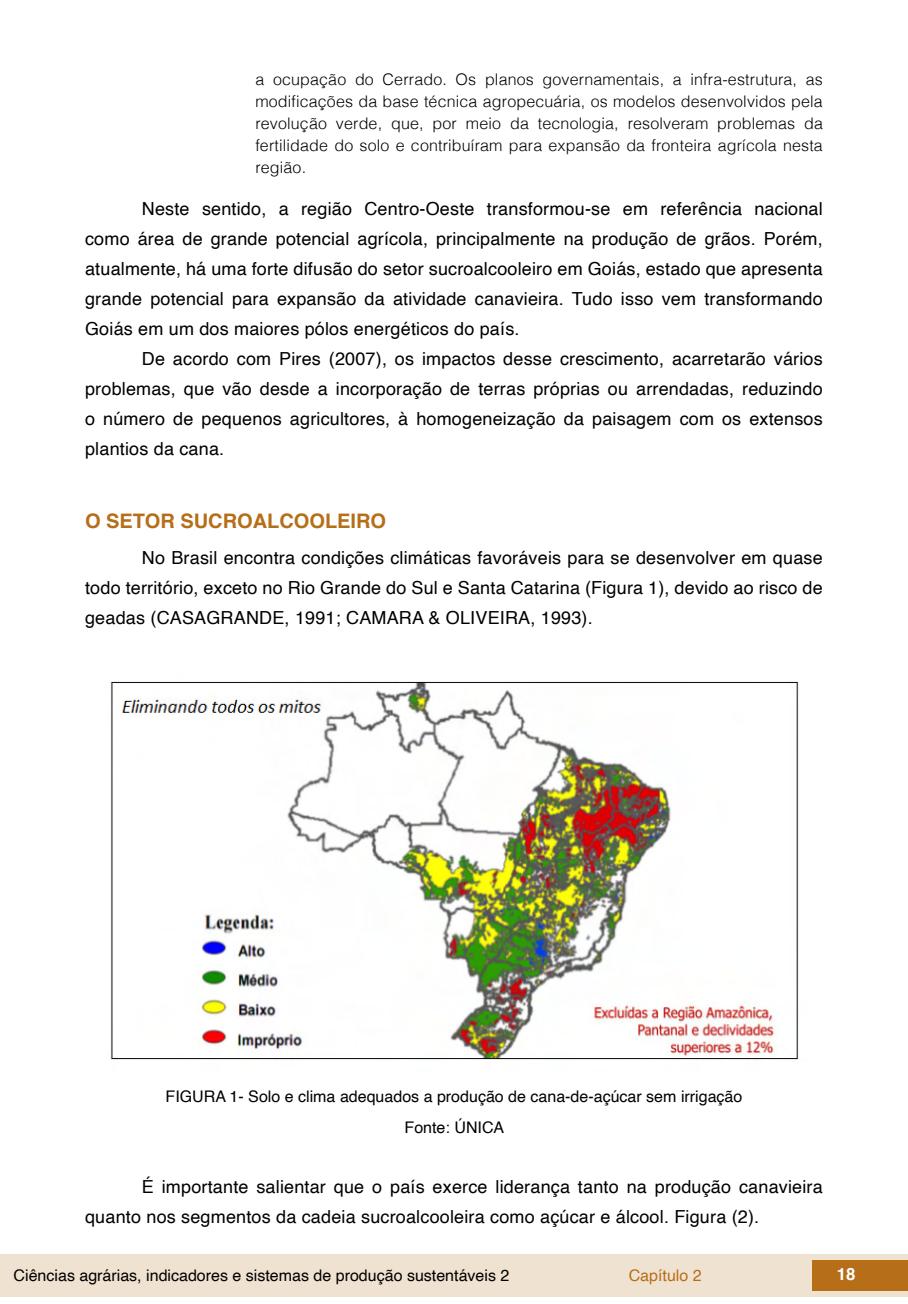
<style>
.page{position:relative;width:908px;height:1304px;background:#fff}
.page>*{position:absolute;margin:0;border:0;box-sizing:border-box;transform-origin:0 0}
.t1{font:700 20px "Helvetica";color:#b66e19}
.t2{font:18px/30px "Helvetica";letter-spacing:.01em;color:#000;text-align:justify}
.t3{font:700 16.8px "Helvetica";color:#fff}
.t4{font:300 16px/22px "Helvetica";letter-spacing:.01em;color:#000;text-align:justify}
.t5{font:16px/30.6px "Helvetica";color:#000;text-align:center}
.t6{font:16px "Helvetica";color:#b66e19}
</style>
<div class="page">
<div style="left:0;top:1254px;width:906px;height:43px;background:#f0e2d1"></div>
<div style="left:812px;top:1261px;width:95px;height:30px;background:#b66e19"></div>
<img style="left:110px;top:681px;width:689px;height:379px">
<p class="t4" style="left:255px;top:67px;width:568px">a ocupação do Cerrado. Os planos governamentais, a infra-estrutura, as modificações da base técnica agropecuária, os modelos desenvolvidos pela revolução verde, que, por meio da tecnologia, resolveram problemas da fertilidade do solo e contribuíram para expansão da fronteira agrícola nesta região.</p>
<p class="t2" style="left:85px;top:194px;width:738px;text-indent:57px">Neste sentido, a região Centro-Oeste transformou-se em referência nacional como área de grande potencial agrícola, principalmente na produção de grãos. Porém, atualmente, há uma forte difusão do setor sucroalcooleiro em Goiás, estado que apresenta grande potencial para expansão da atividade canavieira. Tudo isso vem transformando Goiás em um dos maiores pólos energéticos do país.</p>
<p class="t2" style="left:85px;top:344px;width:738px;text-indent:57px">De acordo com Pires (2007), os impactos desse crescimento, acarretarão vários problemas, que vão desde a incorporação de terras próprias ou arrendadas, reduzindo o número de pequenos agricultores, à homogeneização da paisagem com os extensos plantios da cana.</p>
<p class="t1" style="left:85px;top:505px;width:302px">O SETOR SUCROALCOOLEIRO</p>
<p class="t2" style="left:85px;top:543px;width:738px;text-indent:57px">No Brasil encontra condições climáticas favoráveis para se desenvolver em quase todo território, exceto no Rio Grande do Sul e Santa Catarina (Figura 1), devido ao risco de geadas (CASAGRANDE, 1991; CAMARA &amp; OLIVEIRA, 1993).</p>
<p class="t5" style="left:165px;top:1082px;width:578px">FIGURA 1- Solo e clima adequados a produção de cana-de-açúcar sem irrigação<br>Fonte: ÚNICA</p>
<p class="t2" style="left:85px;top:1172px;width:738px;text-indent:57px">É importante salientar que o país exerce liderança tanto na produção canavieira quanto nos segmentos da cadeia sucroalcooleira como açúcar e álcool. Figura (2).</p>
<p class="t5" style="left:14px;top:1260px;width:497px">Ciências agrárias, indicadores e sistemas de produção sustentáveis 2</p>
<p class="t6" style="left:628px;top:1263px;width:74px">Capítulo 2</p>
<p class="t3" style="left:836px;top:1261px;width:20px">18</p>
</div>
